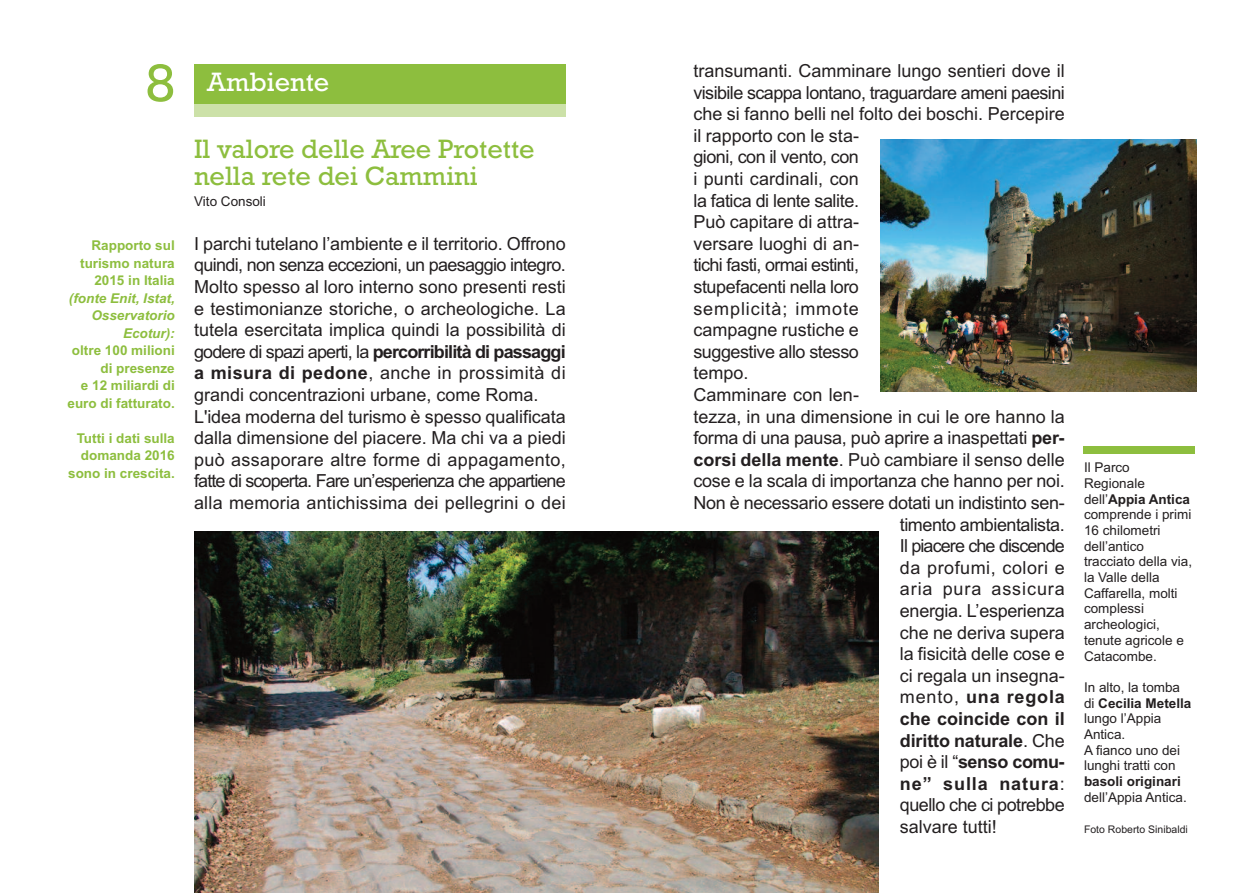
<style>
.page{position:relative;width:1259px;height:893px;background:#fff}
.page>*{position:absolute;margin:0;border:0;box-sizing:border-box;transform-origin:0 0}
.t1{font:54px "Rockwell";color:#8dbe3e}
.t2{font:27px/27px "Rockwell";color:#8dbe3e}
.t3{font:27px "Rockwell";color:#fff}
.t4{font:18px/21.6px "Arial";color:#231f20}
.t5{font:18px "Arial";letter-spacing:-.03em;color:#231f20}
.t6{font:18px "Arial";letter-spacing:-.02em;color:#231f20}
.t7{font:18px "Arial";letter-spacing:-.025em;color:#231f20}
.t8{font:700 18px "Arial";color:#231f20}
.t9{font:18px "Arial";letter-spacing:.05em;color:#231f20}
.t10{font:18px "Arial";letter-spacing:-.035em;color:#231f20}
.t11{font:18px "Arial";letter-spacing:-.05em;color:#231f20}
.t12{font:18px "Arial";letter-spacing:.03em;color:#231f20}
.t13{font:700 18px "Arial";letter-spacing:-.02em;color:#231f20}
.t14{font:700 18px "Arial";letter-spacing:.045em;color:#231f20}
.t15{font:700 18px "Arial";letter-spacing:.05em;color:#231f20}
.t16{font:13.5px/15.6px "Arial";color:#231f20}
.t17{font:700 13.5px/17.4px "Arial";color:#8dbe3e;text-align:right}
.t18{font:italic 700 13.5px/17.4px "Arial";color:#8dbe3e;text-align:right}
.t19{font:700 13.5px "Arial";color:#231f20}
.t20{font:10.5px "Arial";color:#231f20}
.s1{font-weight:700}
.s2{font-weight:400}
</style>
<div class="page">
<div style="left:194px;top:64px;width:372px;height:40px;background:#8dbe3e"></div>
<div style="left:194px;top:101px;width:372px;height:16px;background:#8dbe3e;opacity:.45"></div>
<div style="left:1083px;top:446px;width:111px;height:7px;background:#8dbe3e"></div>
<img style="left:880px;top:139px;width:316px;height:253px">
<img style="left:194px;top:531px;width:684px;height:362px">
<h1 class="t1" style="left:146px;top:51px;width:31px">8</h1>
<p class="t17" style="left:80px;top:237px;width:96px">Rapporto sul turismo natura<br>2015 in Italia</p>
<p class="t18" style="left:69px;top:289px;width:107px">(fonte Enit, Istat,<br>Osservatorio<br>Ecotur):</p>
<p class="t17" style="left:67px;top:342px;width:109px">oltre 100 milioni di presenze<br>e 12 miliardi di euro di fatturato.</p>
<p class="t17" style="left:68px;top:429px;width:108px">Tutti i dati sulla domanda 2016 sono in crescita.</p>
<h2 class="t3" style="left:207px;top:66px;width:124px">Ambiente</h2>
<h2 class="t2" style="left:194px;top:135px;width:342px">Il valore delle Aree Protette nella rete dei Cammini</h2>
<p class="t16" style="left:194px;top:194px;width:73px">Vito Consoli</p>
<p class="t4" style="left:194px;top:233px;width:373px">I parchi tutelano l’ambiente e il territorio. Offrono quindi, non senza eccezioni, un paesaggio integro.<br>Molto spesso al loro interno sono presenti resti e testimonianze storiche, o archeologiche. La tutela esercitata implica quindi la possibilità di godere di spazi aperti, la <span class="s1">percorribilità di passaggi a misura di pedone</span>, anche in prossimità di grandi concentrazioni urbane, come Roma.<br>L'idea moderna del turismo è spesso qualificata dalla dimensione del piacere. Ma chi va a piedi può assaporare altre forme di appagamento, fatte di scoperta. Fare un’esperienza che appartiene alla memoria antichissima dei pellegrini o dei</p>
<p class="t4" style="left:693px;top:60px;width:373px">transumanti. Camminare lungo sentieri dove il</p>
<p class="t5" style="left:693px;top:82px;width:373px">visibile scappa lontano, traguardare ameni paesini</p>
<p class="t4" style="left:693px;top:103px;width:373px">che si fanno belli nel folto dei boschi. Percepire</p>
<p class="t4" style="left:693px;top:125px;width:167px">il rapporto con le sta-</p>
<p class="t5" style="left:693px;top:147px;width:167px">gioni, con il vento, con</p>
<p class="t4" style="left:693px;top:168px;width:167px">i punti cardinali, con</p>
<p class="t6" style="left:693px;top:190px;width:167px">la fatica di lente salite.</p>
<p class="t4" style="left:693px;top:211px;width:167px">Può capitare di attra-</p>
<p class="t4" style="left:693px;top:233px;width:167px">versare luoghi di an-</p>
<p class="t10" style="left:693px;top:255px;width:167px">tichi fasti, ormai estinti,</p>
<p class="t6" style="left:693px;top:276px;width:167px">stupefacenti nella loro</p>
<p class="t9" style="left:693px;top:298px;width:167px">semplicità; immote</p>
<p class="t4" style="left:693px;top:319px;width:167px">campagne rustiche e</p>
<p class="t7" style="left:693px;top:341px;width:167px">suggestive allo stesso</p>
<p class="t4" style="left:693px;top:362px;width:57px">tempo.</p>
<p class="t4" style="left:693px;top:384px;width:167px">Camminare con len-</p>
<p class="t4" style="left:693px;top:406px;width:373px">tezza, in una dimensione in cui le ore hanno la</p>
<p class="t4" style="left:693px;top:427px;width:373px">forma di una pausa, può aprire a inaspettati <span class="s1">per-</span></p>
<p class="t4" style="left:693px;top:449px;width:373px"><span class="s1">corsi della mente</span>. Può cambiare il senso delle</p>
<p class="t4" style="left:693px;top:470px;width:373px">cose e la scala di importanza che hanno per noi.</p>
<p class="t4" style="left:693px;top:492px;width:373px">Non è necessario essere dotati un indistinto sen-</p>
<p class="t7" style="left:900px;top:514px;width:166px">timento ambientalista.</p>
<p class="t11" style="left:900px;top:535px;width:166px">Il piacere che discende</p>
<p class="t12" style="left:900px;top:557px;width:166px">da profumi, colori e</p>
<p class="t9" style="left:900px;top:579px;width:166px">aria pura assicura</p>
<p class="t4" style="left:900px;top:600px;width:166px">energia. L’esperienza</p>
<p class="t4" style="left:900px;top:622px;width:166px">che ne deriva supera</p>
<p class="t4" style="left:900px;top:643px;width:166px">la fisicità delle cose e</p>
<p class="t4" style="left:900px;top:665px;width:166px">ci regala un insegna-</p>
<p class="t14" style="left:900px;top:687px;width:166px"><span class="s2">mento,</span> una regola</p>
<p class="t8" style="left:900px;top:708px;width:166px">che coincide con il</p>
<p class="t8" style="left:900px;top:730px;width:166px">diritto naturale<span class="s2">. Che</span></p>
<p class="t13" style="left:900px;top:751px;width:166px"><span class="s2">poi è il “</span>senso comu-</p>
<p class="t15" style="left:900px;top:773px;width:166px">ne” sulla natura<span class="s2">:</span></p>
<p class="t5" style="left:900px;top:795px;width:166px">quello che ci potrebbe</p>
<p class="t4" style="left:900px;top:816px;width:99px">salvare tutti!</p>
<p class="t16" style="left:1084px;top:460px;width:110px">Il Parco<br>Regionale dell’<span class="s1">Appia Antica </span>comprende i primi<br>16 chilometri dell’antico tracciato della via, la Valle della<br>Caffarella, molti complessi archeologici, tenute agricole e<br>Catacombe.</p>
<p class="t16" style="left:1084px;top:679px;width:109px">In alto, la tomba di <span class="s1">Cecilia Metella </span>lungo l’Appia<br>Antica.<br>A fianco uno dei lunghi tratti con</p>
<p class="t19" style="left:1084px;top:773px;width:98px">basoli originari</p>
<p class="t16" style="left:1084px;top:789px;width:104px">dell’Appia Antica.</p>
<p class="t20" style="left:1084px;top:823px;width:105px">Foto Roberto Sinibaldi</p>
</div>
